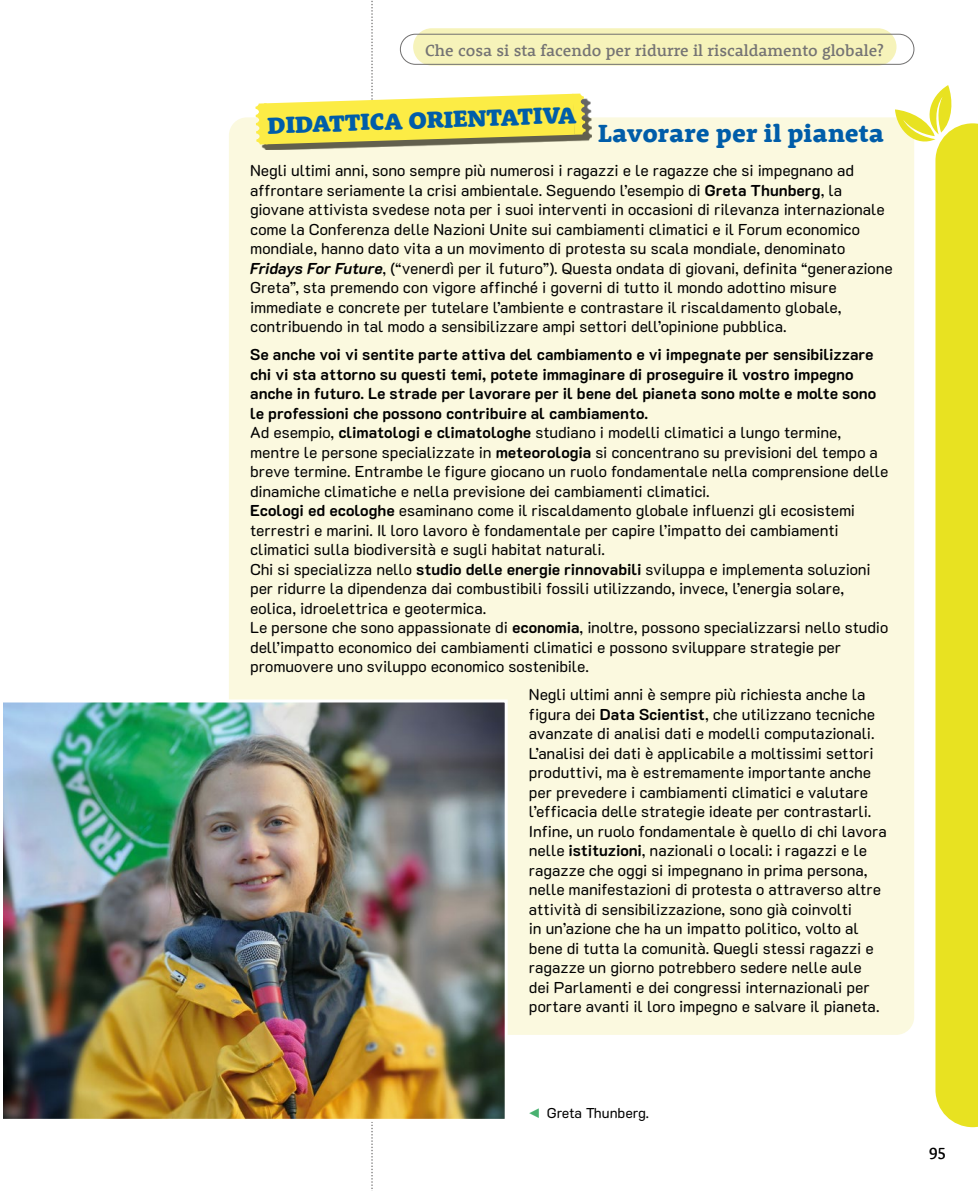
<style>
.page{position:relative;width:978px;height:1191px;background:#fff}
.page>*{position:absolute;margin:0;border:0;box-sizing:border-box;transform-origin:0 0}
.t1{font:800 25.5px "Rooney";color:#005da9}
.t2{font:900 24px "Rooney";color:#005da9}
.t3{font:500 16.5px "Rooney";color:#757474}
.t4{font:500 16.5px "Rooney";color:#000}
.t5{font:15.75px/19.5px "K2 D";letter-spacing:-.005em;color:#000}
.t6{font:14.25px "K2 D";color:#000}
.s1{font-weight:700}
.s2{font-weight:700;font-style:italic}
.s3{font-weight:700;font-size:16.5px;color:#49b170}
</style>
<div class="page">
<div style="left:229px;top:117px;width:685px;height:918px;background:#fbf9df;border-radius:18px"></div>
<svg style="left:255px;top:0;width:331px;height:1191px"></svg>
<img style="left:4px;top:703px;width:500px;height:414px">
<div style="left:0;top:699px;width:508px;height:422px;border:3px solid #fff"></div>
<svg style="left:895px;top:85px;width:83px;height:1042px"></svg>
<div style="left:413px;top:28px;width:483px;height:38px;background:#f6f3ba;border-radius:19px"></div>
<div style="left:400px;top:34px;width:514px;height:31px;border:1px solid #706f6f;border-radius:15px"></div>
<p class="t3" style="left:425px;top:39px;width:460px">Che cosa si sta facendo per ridurre il riscaldamento globale?</p>
<h2 class="t2" style="left:267px;top:110px;width:311px;rotate:-2deg">DIDATTICA ORIENTATIVA</h2>
<h1 class="t1" style="left:598px;top:117px;width:287px">Lavorare per il pianeta</h1>
<p class="t5" style="left:250px;top:161px;width:644px">Negli ultimi anni, sono sempre più numerosi i ragazzi e le ragazze che si impegnano ad affrontare seriamente la crisi ambientale. Seguendo l’esempio di <span class="s1">Greta Thunberg</span>, la giovane attivista svedese nota per i suoi interventi in occasioni di rilevanza internazionale come la Conferenza delle Nazioni Unite sui cambiamenti climatici e il Forum economico mondiale, hanno dato vita a un movimento di protesta su scala mondiale, denominato <span class="s2">Fridays For Future</span>, (“venerdì per il futuro”). Questa ondata di giovani, definita “generazione Greta”, sta premendo con vigore affinché i governi di tutto il mondo adottino misure immediate e concrete per tutelare l’ambiente e contrastare il riscaldamento globale, contribuendo in tal modo a sensibilizzare ampi settori dell’opinione pubblica.</p>
<p class="t5" style="left:250px;top:345px;width:640px"><span class="s1">Se anche voi vi sentite parte attiva del cambiamento e vi impegnate per sensibilizzare chi vi sta attorno su questi temi, potete immaginare di proseguire il vostro impegno anche in futuro. Le strade per lavorare per il bene del pianeta sono molte e molte sono le professioni che possono contribuire al cambiamento.<br></span>Ad esempio, <span class="s1">climatologi e climatologhe</span> studiano i modelli climatici a lungo termine, mentre le persone specializzate in <span class="s1">meteorologia</span> si concentrano su previsioni del tempo a breve termine. Entrambe le figure giocano un ruolo fondamentale nella comprensione delle dinamiche climatiche e nella previsione dei cambiamenti climatici.<br><span class="s1">Ecologi ed ecologhe</span> esaminano come il riscaldamento globale influenzi gli ecosistemi terrestri e marini. Il loro lavoro è fondamentale per capire l’impatto dei cambiamenti climatici sulla biodiversità e sugli habitat naturali.<br>Chi si specializza nello <span class="s1">studio delle energie rinnovabili</span> sviluppa e implementa soluzioni per ridurre la dipendenza dai combustibili fossili utilizzando, invece, l’energia solare, eolica, idroelettrica e geotermica.<br>Le persone che sono appassionate di <span class="s1">economia</span>, inoltre, possono specializzarsi nello studio dell’impatto economico dei cambiamenti climatici e possono sviluppare strategie per promuovere uno sviluppo economico sostenibile.</p>
<p class="t5" style="left:529px;top:685px;width:359px">Negli ultimi anni è sempre più richiesta anche la figura dei <span class="s1">Data Scientist</span>, che utilizzano tecniche avanzate di analisi dati e modelli computazionali.<br>L’analisi dei dati è applicabile a moltissimi settori produttivi, ma è estremamente importante anche per prevedere i cambiamenti climatici e valutare l’efficacia delle strategie ideate per contrastarli.<br>Infine, un ruolo fondamentale è quello di chi lavora nelle <span class="s1">istituzioni</span>, nazionali o locali: i ragazzi e le ragazze che oggi si impegnano in prima persona, nelle manifestazioni di protesta o attraverso altre attività di sensibilizzazione, sono già coinvolti<br>in un’azione che ha un impatto politico, volto al bene di tutta la comunità. Quegli stessi ragazzi e ragazze un giorno potrebbero sedere nelle aule<br>dei Parlamenti e dei congressi internazionali per portare avanti il loro impegno e salvare il pianeta.</p>
<p class="t6" style="left:529px;top:1104px;width:122px"><span class="s3">◀</span> Greta Thunberg.</p>
<p class="t4" style="left:929px;top:1142px;width:19px">95</p>
</div>
